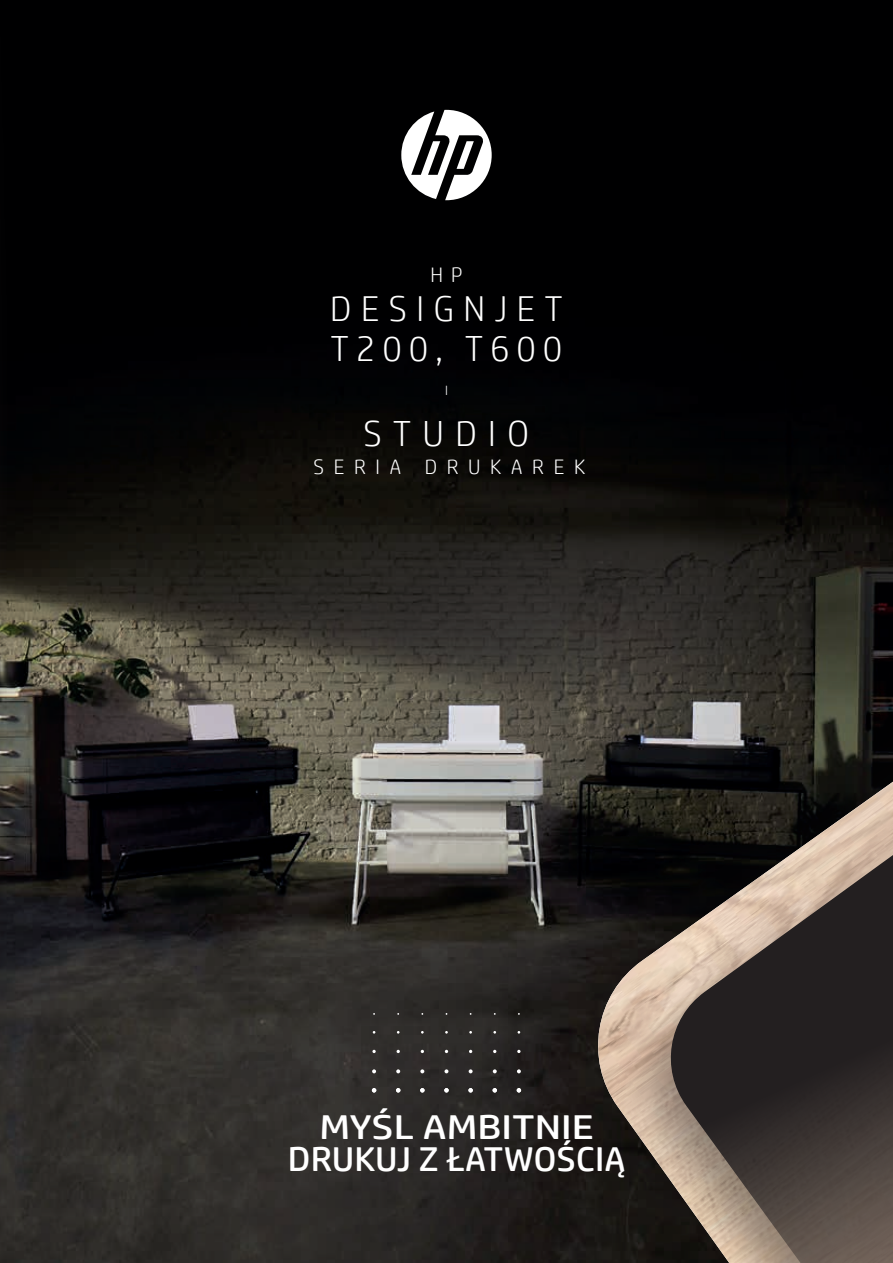
<style>
.page{position:relative;width:893px;height:1263px;background:#fff}
.page>*{position:absolute;margin:0;border:0;box-sizing:border-box;transform-origin:0 0}
.t1{font:300 36.3px "HP Simplified";letter-spacing:.19em;color:#fff}
.t2{font:300 36px "HP Simplified";letter-spacing:.26em;color:#fff}
.t3{font:34.5px/31.5px "HP Simplified";color:#fff;text-align:center;scale:1.25 1}
.t4{font:300 21px "HP Simplified";letter-spacing:.46em;color:#fff}
.t5{font:300 13.5px "HP Simplified";color:#fff}
</style>
<div class="page">
<img style="left:34px;top:0;width:859px;height:1263px">
<div style="left:473px;top:560px;width:420px;height:703px;background:#231f20;opacity:.22"></div>
<svg style="left:584px;top:669px;width:309px;height:113px;background:#413f37"></svg>
<img style="left:584px;top:782px;width:28px;height:481px">
<div style="left:612px;top:728px;width:281px;height:535px;background:#231f20;opacity:.45"></div>
<svg style="left:661px;top:730px;width:232px;height:533px;background:#4f4741"></svg>
<svg style="left:517px;top:1069px;width:4px;height:4px"></svg>
<svg style="left:493px;top:1069px;width:4px;height:4px"></svg>
<svg style="left:469px;top:1069px;width:4px;height:4px"></svg>
<svg style="left:444px;top:1069px;width:4px;height:4px"></svg>
<svg style="left:420px;top:1069px;width:4px;height:4px"></svg>
<svg style="left:396px;top:1069px;width:4px;height:4px"></svg>
<svg style="left:372px;top:1069px;width:4px;height:4px"></svg>
<svg style="left:517px;top:1050px;width:4px;height:3px"></svg>
<svg style="left:372px;top:1050px;width:4px;height:3px"></svg>
<svg style="left:517px;top:1088px;width:4px;height:4px"></svg>
<svg style="left:493px;top:1088px;width:4px;height:4px"></svg>
<svg style="left:468px;top:1088px;width:5px;height:4px"></svg>
<svg style="left:444px;top:1088px;width:5px;height:4px"></svg>
<svg style="left:420px;top:1088px;width:5px;height:4px"></svg>
<svg style="left:396px;top:1088px;width:4px;height:4px"></svg>
<svg style="left:372px;top:1088px;width:4px;height:4px"></svg>
<svg style="left:401px;top:110px;width:91px;height:90px"></svg>
<img style="left:0;top:0;width:34px;height:1263px">
<p class="t4" style="left:430px;top:263px;width:34px">H P</p>
<p class="t2" style="left:330px;top:289px;width:234px">DESIGNJET</p>
<p class="t1" style="left:331px;top:328px;width:233px">T200, T600</p>
<p class="t5" style="left:445px;top:383px;width:4px">I</p>
<p class="t1" style="left:364px;top:412px;width:167px">STUDIO</p>
<p class="t4" style="left:313px;top:454px;width:273px">SERIA DRUKAREK</p>
<p class="t3" style="left:288px;top:1111px;width:271px">MYŚL AMBITNIE<br>DRUKUJ Z ŁATWOŚCIĄ</p>
</div>
